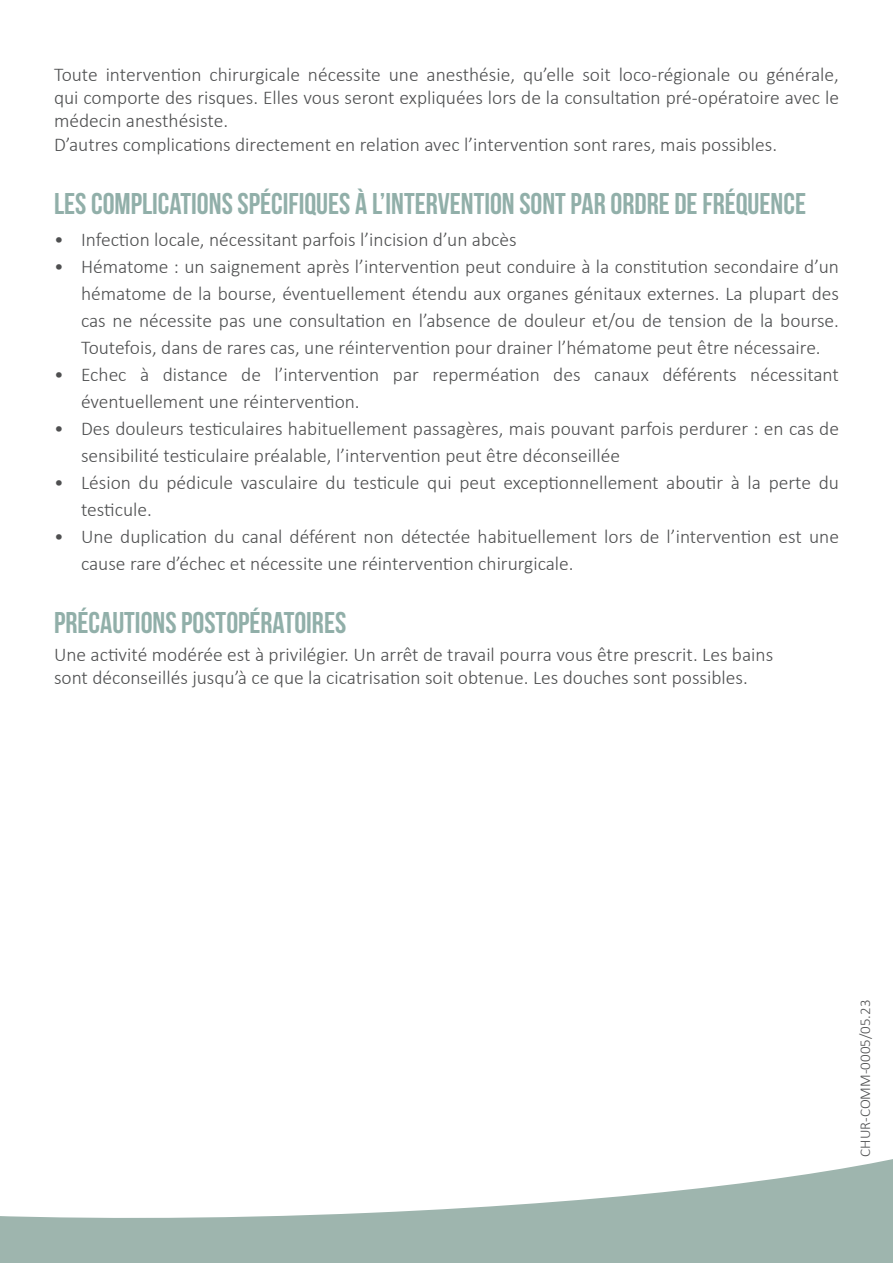
<style>
.page{position:relative;width:893px;height:1263px;background:#fff}
.page>*{position:absolute;margin:0;border:0;box-sizing:border-box;transform-origin:0 0}
.t1{font:700 30px "Bebas Neue";color:#91afa9}
.t2{font:300 19.5px/27px "Calibri";color:#4e4f50}
.t3{font:300 15px "Calibri";color:#4e4f50}
</style>
<div class="page">
<svg style="left:0;top:1159px;width:893px;height:104px;fill:#9eb5ae"></svg>
<p class="t2" style="left:54px;top:62px;width:786px;line-height:23.4px;text-align:justify">Toute intervention chirurgicale nécessite une anesthésie, qu’elle soit loco‐régionale ou générale, qui comporte des risques. Elles vous seront expliquées lors de la consultation pré‐opératoire avec le médecin anesthésiste.</p>
<p class="t2" style="left:54px;top:131px;width:725px">D’autres complications directement en relation avec l’intervention sont rares, mais possibles.</p>
<p class="t1" style="left:54px;top:187px;width:753px">LES COMPLICATIONS SPÉCIFIQUES À L’INTERVENTION SONT PAR ORDRE DE FRÉQUENCE</p>
<p class="t2" style="left:54px;top:225px;width:464px">• Infection locale, nécessitant parfois l’incision d’un abcès</p>
<p class="t2" style="left:81px;top:252px;width:759px;text-align:justify;text-indent:-27px">• Hématome : un saignement après l’intervention peut conduire à la constitution secondaire d’un hématome de la bourse, éventuellement étendu aux organes génitaux externes. La plupart des cas ne nécessite pas une consultation en l’absence de douleur et/ou de tension de la bourse.<br>Toutefois, dans de rares cas, une réintervention pour drainer l’hématome peut être nécessaire.</p>
<p class="t2" style="left:81px;top:360px;width:759px;text-indent:-27px">• Echec à distance de l’intervention par reperméation des canaux déférents nécessitant éventuellement une réintervention.</p>
<p class="t2" style="left:81px;top:414px;width:759px;text-indent:-27px">• Des douleurs testiculaires habituellement passagères, mais pouvant parfois perdurer : en cas de sensibilité testiculaire préalable, l’intervention peut être déconseillée</p>
<p class="t2" style="left:81px;top:468px;width:759px;text-indent:-27px">• Lésion du pédicule vasculaire du testicule qui peut exceptionnellement aboutir à la perte du testicule.</p>
<p class="t2" style="left:81px;top:522px;width:759px;text-indent:-27px">• Une duplication du canal déférent non détectée habituellement lors de l’intervention est une cause rare d’échec et nécessite une réintervention chirurgicale.</p>
<p class="t1" style="left:54px;top:606px;width:294px">PRÉCAUTIONS POSTOPÉRATOIRES</p>
<p class="t2" style="left:54px;top:641px;width:721px">Une activité modérée est à privilégier. Un arrêt de travail pourra vous être prescrit. Les bains</p>
<p class="t2" style="left:54px;top:664px;width:695px">sont déconseillés jusqu’à ce que la cicatrisation soit obtenue. Les douches sont possibles.</p>
<p class="t3" style="left:856px;top:1157px;width:159px;rotate:-90deg">CHUR-COMM-0005/05.23</p>
</div>
